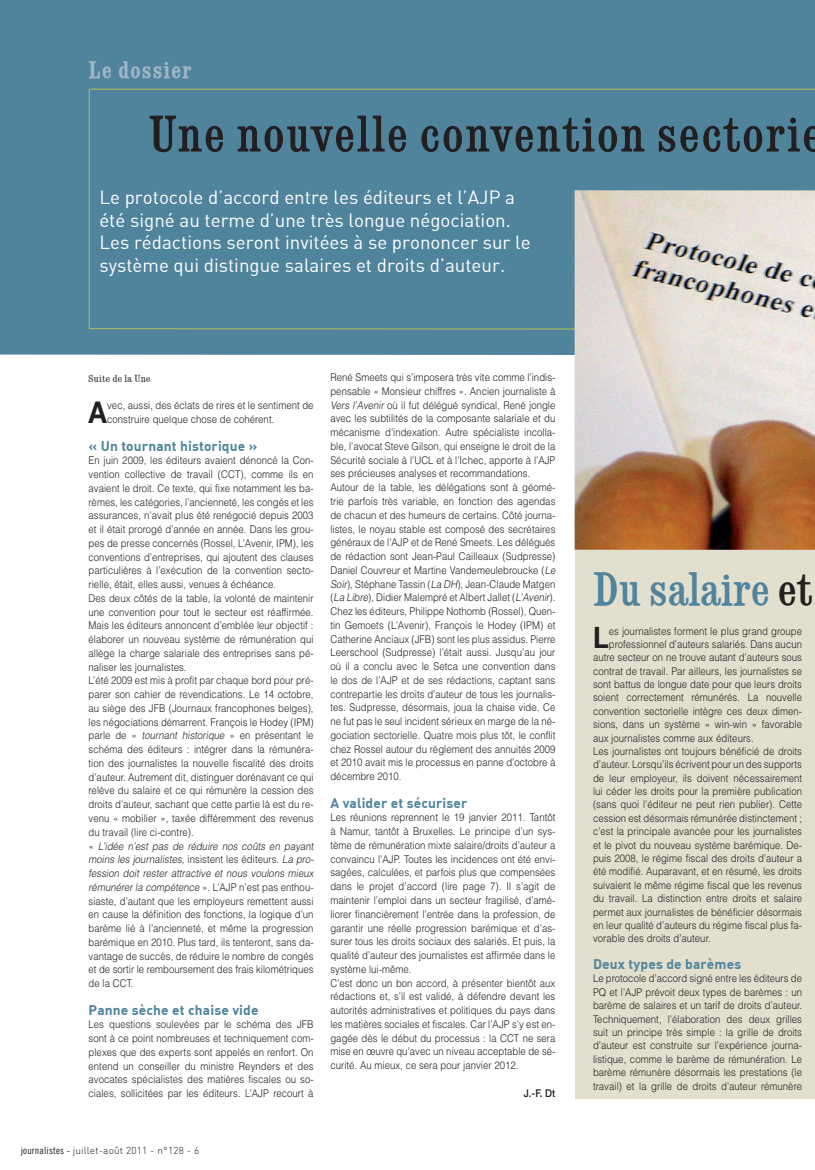
<style>
.page{position:relative;width:815px;height:1170px;background:#fff}
.page>*{position:absolute;margin:0;border:0;box-sizing:border-box;transform-origin:0 0}
.t1{font:53.75px "Consort RR Medium Condensed";letter-spacing:.035em;color:#231f20}
.t2{font:48.75px "Consort RR Medium Condensed";letter-spacing:.01em;color:#50849d}
.t3{font:700 29.88px "Helvetica Neue";color:#231f20;scale:.9 1}
.t4{font:700 29.38px "Helvetica Neue";color:#231f20;scale:.9 1}
.t5{font:25px "Consort RR Bold Condensed";letter-spacing:.055em;color:#9fb6c6}
.t6{font:18.75px/22.5px "DIN Alternate";color:#fff}
.t7{font:700 13.75px "DIN Alternate";letter-spacing:.01em;color:#50849d}
.t8{font:300 10.62px/13.8px "Helvetica LT Std";letter-spacing:.005em;color:#231f20;scale:.9 1}
.t9{font:300 condensed 10.62px "Consort RR";letter-spacing:.02em;color:#231f20;scale:1.1 1}
.t10{font:500 10.62px "Helvetica Neue LT";color:#231f20;scale:.9 1}
.t11{font:300 10px "DIN";letter-spacing:.02em;color:#231f20}
.s1{font-style:italic}
.s2{font-family:"Trade Gothic LT Com Cn 18";font-weight:400}
.s3{color:#231f20}
</style>
<div class="page">
<div style="left:575px;top:549px;width:240px;height:549px;background:#e2dfce"></div>
<div style="left:0;top:0;width:815px;height:355px;background:#50849d"></div>
<div style="left:88px;top:88px;width:727px;height:242px;background:#50849d"></div>
<img style="left:575px;top:190px;width:240px;height:360px">
<h3 class="t5" style="left:89px;top:55px;width:104px">Le dossier</h3>
<h1 class="t1" style="left:149px;top:104px;width:675px">Une nouvelle convention sectorie</h1>
<h3 class="t6" style="left:99px;top:186px;width:433px">Le protocole d’accord entre les éditeurs et l’AJP a été signé au terme d’une très longue négociation.<br>Les rédactions seront invitées à se prononcer sur le système qui distingue salaires et droits d’auteur.</h3>
<p class="t9" style="left:89px;top:372px;width:58px">Suite de la Une</p>
<h3 class="t3" style="left:89px;top:394px;width:22px">A</h3>
<p class="t8" style="left:107px;top:398px;width:231px">vec, aussi, des éclats de rires et le sentiment de construire quelque chose de cohérent.</p>
<p class="t7" style="left:89px;top:436px;width:170px">« Un tournant historique »</p>
<p class="t8" style="left:89px;top:453px;width:254px">En juin 2009, les éditeurs avaient dénoncé la Con&shy;vention collective de travail (CCT), comme ils en avaient le droit. Ce texte, qui fixe notamment les ba&shy;rèmes, les catégories, l’ancienneté, les congés et les assurances, n’avait plus été renégocié depuis 2003 et il était prorogé d’année en année. Dans les grou&shy;pes de presse concernés (Rossel, L’Avenir, IPM), les conventions d’entreprises, qui ajoutent des clauses particulières à l’exécution de la convention secto&shy;rielle, était, elles aussi, venues à échéance.<br>Des deux côtés de la table, la volonté de maintenir une convention pour tout le secteur est réaffirmée.<br>Mais les éditeurs annoncent d’emblée leur objectif : élaborer un nouveau système de rémunération qui allège la charge salariale des entreprises sans pé&shy;naliser les journalistes.<br>L’été 2009 est mis à profit par chaque bord pour pré&shy;parer son cahier de revendications. Le 14 octobre, au siège des JFB (Journaux francophones belges), les négociations démarrent. François le Hodey (IPM) parle de « <span class="s1">tournant historique</span> » en présentant le schéma des éditeurs : intégrer dans la rémunéra&shy;tion des journalistes la nouvelle fiscalité des droits d’auteur. Autrement dit, distinguer dorénavant ce qui relève du salaire et ce qui rémunère la cession des droits d’auteur, sachant que cette partie là est du re&shy;venu « mobilier », taxée différemment des revenus du travail (lire ci-contre).<br>« <span class="s1">L’idée n’est pas de réduire nos coûts en payant moins les journalistes,</span> i n s i s t e n t l e s é d i t e u r s . <span class="s1">La pro&shy;fession doit rester attractive et nous voulons mieux rémunérerla compétence</span> » . L’ AJ P n ’ e st p as e n t h o u - siaste, d’autant que les employeurs remettent aussi en cause la définition des fonctions, la logique d’un barème lié à l’ancienneté, et même la progression barémique en 2010. Plus tard, ils tenteront, sans da&shy;vantage de succès, de réduire le nombre de congés et de sortir le remboursement des frais kilométriques de la CCT.</p>
<p class="t7" style="left:89px;top:1000px;width:172px">Panne sèche et chaise vide</p>
<p class="t8" style="left:89px;top:1017px;width:252px;text-align:justify">Les questions soulevées par le schéma des JFB sont à ce point nombreuses et techniquement com&shy;plexes que des experts sont appelés en renfort. On entend un conseiller du ministre Reynders et des avocates spécialistes des matières fiscales ou so&shy;ciales, sollicitées par les éditeurs. L’AJP recourt à</p>
<p class="t8" style="left:330px;top:370px;width:254px">René Smeets qui s’imposera très vite comme l’indis&shy;pensable « Monsieur chiffres ». Ancien journaliste à <span class="s1">Vers l’Avenir</span> où il fut délégué syndical, René jongle avec les subtilités de la composante salariale et du mécanisme d’indexation. Autre spécialiste incolla&shy;ble, l’avocat Steve Gilson, qui enseigne le droit de la Sécurité sociale à l’UCL et à l’Ichec, apporte à l’AJP ses précieuses analyses et recommandations.<br>Autour de la table, les délégations sont à géomé&shy;trie parfois très variable, en fonction des agendas de chacun et des humeurs de certains. Côté journa&shy;listes, le noyau stable est composé des secrétaires généraux de l’AJP et de René Smeets. Les délégués de rédaction sont Jean-Paul Cailleaux (Sudpresse)<br>Daniel Couvreur et Martine Vandemeulebroucke (<span class="s1">Le Soir</span>), Stéphane Tassin (<span class="s1">La DH</span>), Jean-Claude Matgen (<span class="s1">La Libre</span>), Didier Malempré et Albert Jallet (<span class="s1">L’Avenir</span>).<br>Chez les éditeurs, Philippe Nothomb (Rossel), Quen&shy;tin Gemoets (L’Avenir), François le Hodey (IPM) et Catherine Anciaux (JFB) sont les plus assidus. Pierre Leerschool (Sudpresse) l’était aussi. Jusqu’au jour où il a conclu avec le Setca une convention dans le dos de l’AJP et de ses rédactions, captant sans contrepartie les droits d’auteur de tous les journalis&shy;tes. Sudpresse, désormais, joua la chaise vide. Ce ne fut pas le seul incident sérieux en marge de la né&shy;gociation sectorielle. Quatre mois plus tôt, le conflit chez Rossel autour du règlement des annuités 2009 et 2010 avait mis le processus en panne d’octobre à décembre 2010.</p>
<p class="t7" style="left:330px;top:793px;width:139px">A valider et sécuriser</p>
<p class="t8" style="left:330px;top:810px;width:252px">Les réunions reprennent le 19 janvier 2011. Tantôt à Namur, tantôt à Bruxelles. Le principe d’un sys&shy;tème de rémunération mixte salaire/droits d’auteur a convaincu l’AJP. Toutes les incidences ont été envi&shy;sagées, calculées, et parfois plus que compensées dans le projet d’accord (lire page 7). Il s’agit de maintenir l’emploi dans un secteur fragilisé, d’amé&shy;liorer financièrement l’entrée dans la profession, de garantir une réelle progression barémique et d’as&shy;surer tous les droits sociaux des salariés. Et puis, la qualité d’auteur des journalistes est affirmée dans le système lui-même.<br>C’est donc un bon accord, à présenter bientôt aux rédactions et, s’il est validé, à défendre devant les autorités administratives et politiques du pays dans les matières sociales et fiscales. Car l’AJP s’y est en&shy;gagée dès le début du processus : la CCT ne sera mise en œuvre qu’avec un niveau acceptable de sé&shy;curité. Au mieux, ce sera pour janvier 2012.</p>
<p class="t10" style="left:524px;top:1086px;width:37px">J.-F. Dt</p>
<p class="t11" style="left:21px;top:1144px;width:172px"><span class="s2">journalistes -</span> juillet-août 2011 - n°128 -</p>
<h2 class="t2" style="left:594px;top:561px;width:221px">Du salaire <span class="s3">et</span></h2>
<h3 class="t4" style="left:593px;top:619px;width:19px">L</h3>
<p class="t8" style="left:609px;top:623px;width:216px">es journalistes forment le plus grand groupe</p>
<p class="t8" style="left:609px;top:637px;width:216px">professionnel d’auteurs salariés. Dans aucun</p>
<p class="t8" style="left:593px;top:650px;width:234px">autre secteur on ne trouve autant d’auteurs sous</p>
<p class="t8" style="left:593px;top:663px;width:234px">contrat de travail. Par ailleurs, les journalistes se</p>
<p class="t8" style="left:593px;top:677px;width:234px">sont battus de longue date pour que leurs droits</p>
<p class="t8" style="left:593px;top:690px;width:234px">soient correctement rémunérés. La nouvelle</p>
<p class="t8" style="left:593px;top:704px;width:234px">convention sectorielle intègre ces deux dimen-</p>
<p class="t8" style="left:593px;top:717px;width:234px">sions, dans un système « win-win » favorable</p>
<p class="t8" style="left:593px;top:730px;width:180px">aux journalistes comme aux éditeurs.</p>
<p class="t8" style="left:593px;top:744px;width:234px">Les journalistes ont toujours bénéficié de droits</p>
<p class="t8" style="left:593px;top:757px;width:234px">d’auteur. Lorsqu’ils écrivent pour un des supports</p>
<p class="t8" style="left:593px;top:770px;width:234px">de leur employeur, ils doivent nécessairement</p>
<p class="t8" style="left:593px;top:784px;width:234px">lui céder les droits pour la première publication</p>
<p class="t8" style="left:593px;top:797px;width:234px">(sans quoi l’éditeur ne peut rien publier). Cette</p>
<p class="t8" style="left:593px;top:811px;width:234px">cession est désormais rémunérée distinctement ;</p>
<p class="t8" style="left:593px;top:824px;width:234px">c’est la principale avancée pour les journalistes</p>
<p class="t8" style="left:593px;top:837px;width:234px">et le pivot du nouveau système barémique. De-</p>
<p class="t8" style="left:593px;top:851px;width:234px">puis 2008, le régime fiscal des droits d’auteur a</p>
<p class="t8" style="left:593px;top:864px;width:234px">été modifié. Auparavant, et en résumé, les droits</p>
<p class="t8" style="left:593px;top:877px;width:234px">suivaient le même régime fiscal que les revenus</p>
<p class="t8" style="left:593px;top:891px;width:234px">du travail. La distinction entre droits et salaire</p>
<p class="t8" style="left:593px;top:904px;width:234px">permet aux journalistes de bénéficier désormais</p>
<p class="t8" style="left:593px;top:918px;width:234px">en leur qualité d’auteurs du régime fiscal plus fa-</p>
<p class="t8" style="left:593px;top:931px;width:132px">vorable des droits d’auteur.</p>
<p class="t7" style="left:593px;top:955px;width:150px">Deux types de barèmes</p>
<p class="t8" style="left:593px;top:971px;width:234px;line-height:13.4px;text-align:justify">Le protocole d’accord signé entre les éditeurs de PQ et l’AJP prévoit deux types de barèmes : un barème de salaires et un tarif de droits d’auteur.<br>Techniquement, l’élaboration des deux grilles suit un principe très simple : la grille de droits d’auteur est construite sur l’expérience journa&shy;listique, comme le barème de rémunération. Le barème rémunère désormais les prestations (le travail) et la grille de droits d’auteur rémunère</p>
</div>
